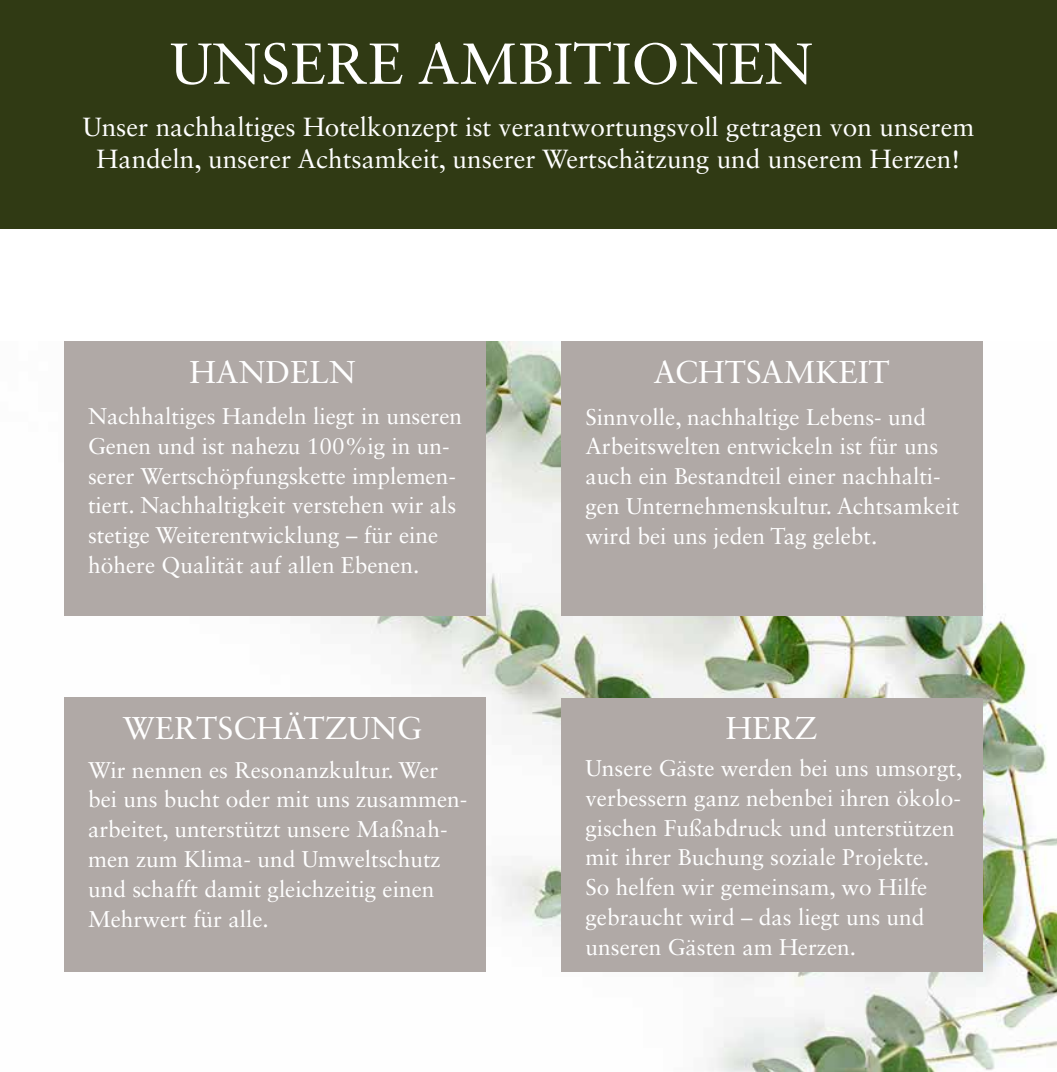
<style>
.page{position:relative;width:1057px;height:1072px;background:#fff}
.page>*{position:absolute;margin:0;border:0;box-sizing:border-box;transform-origin:0 0}
.t1{font:57.75px "Sabon LT Std";color:#fff}
.t2{font:31.5px "Sabon LT Std";color:#fff}
.t3{font:26.25px/31.5px "Sabon LT Std";color:#fff;text-align:center}
.t4{font:22.75px/29.8px "Sabon LT Std";color:#fff}
</style>
<div class="page">
<img style="left:64px;top:342px;width:993px;height:729px">
<div style="left:0;top:0;width:1057px;height:228px;background:#303a14"></div>
<div style="left:64px;top:341px;width:422px;height:274px;background:#b0a9a6"></div>
<div style="left:561px;top:341px;width:421px;height:274px;background:#b0a9a6"></div>
<div style="left:64px;top:697px;width:422px;height:275px;background:#b0a9a6"></div>
<div style="left:561px;top:698px;width:421px;height:274px;background:#b0a9a6"></div>
<h1 class="t1" style="left:170px;top:29px;width:644px">UNSERE AMBITIONEN</h1>
<p class="t3" style="left:83px;top:111px;width:893px">Unser nachhaltiges Hotelkonzept ist verantwortungsvoll getragen von unserem<br>Handeln, unserer Achtsamkeit, unserer Wertschätzung und unserem Herzen!</p>
<h2 class="t2" style="left:189px;top:353px;width:168px">HANDELN</h2>
<h2 class="t2" style="left:653px;top:353px;width:238px">ACHTSAMKEIT</h2>
<p class="t4" style="left:88px;top:401px;width:376px">Nachhaltiges Handeln liegt in unseren Genen und ist nahezu 100%ig in un&shy;serer Wertschöpfungskette implemen&shy;tiert. Nachhaltigkeit verstehen wir als stetige Weiterentwicklung – für eine höhere Qualität auf allen Ebenen.</p>
<p class="t4" style="left:585px;top:401px;width:375px">Sinnvolle, nachhaltige Lebens- und Arbeitswelten entwickeln ist für uns auch ein Bestandteil einer nachhalti&shy;gen Unternehmenskultur. Achtsamkeit wird bei uns jeden Tag gelebt.</p>
<h2 class="t2" style="left:123px;top:709px;width:300px">WERTSCHÄTZUNG</h2>
<h2 class="t2" style="left:725px;top:709px;width:93px">HERZ</h2>
<p class="t4" style="left:88px;top:754px;width:381px">Wir nennen es Resonanzkultur. Wer bei uns bucht oder mit uns zusammen&shy;arbeitet, unterstützt unsere Maßnah&shy;men zum Klima- und Umweltschutz und schafft damit gleichzeitig einen<br>Mehrwert für alle.</p>
<p class="t4" style="left:585px;top:753px;width:378px">Unsere Gäste werden bei uns umsorgt, verbessern ganz nebenbei ihren ökolo&shy;gischen Fußabdruck und unterstützen mit ihrer Buchung soziale Projekte.<br>So helfen wir gemeinsam, wo Hilfe gebraucht wird – das liegt uns und unseren Gästen am Herzen.</p>
</div>
